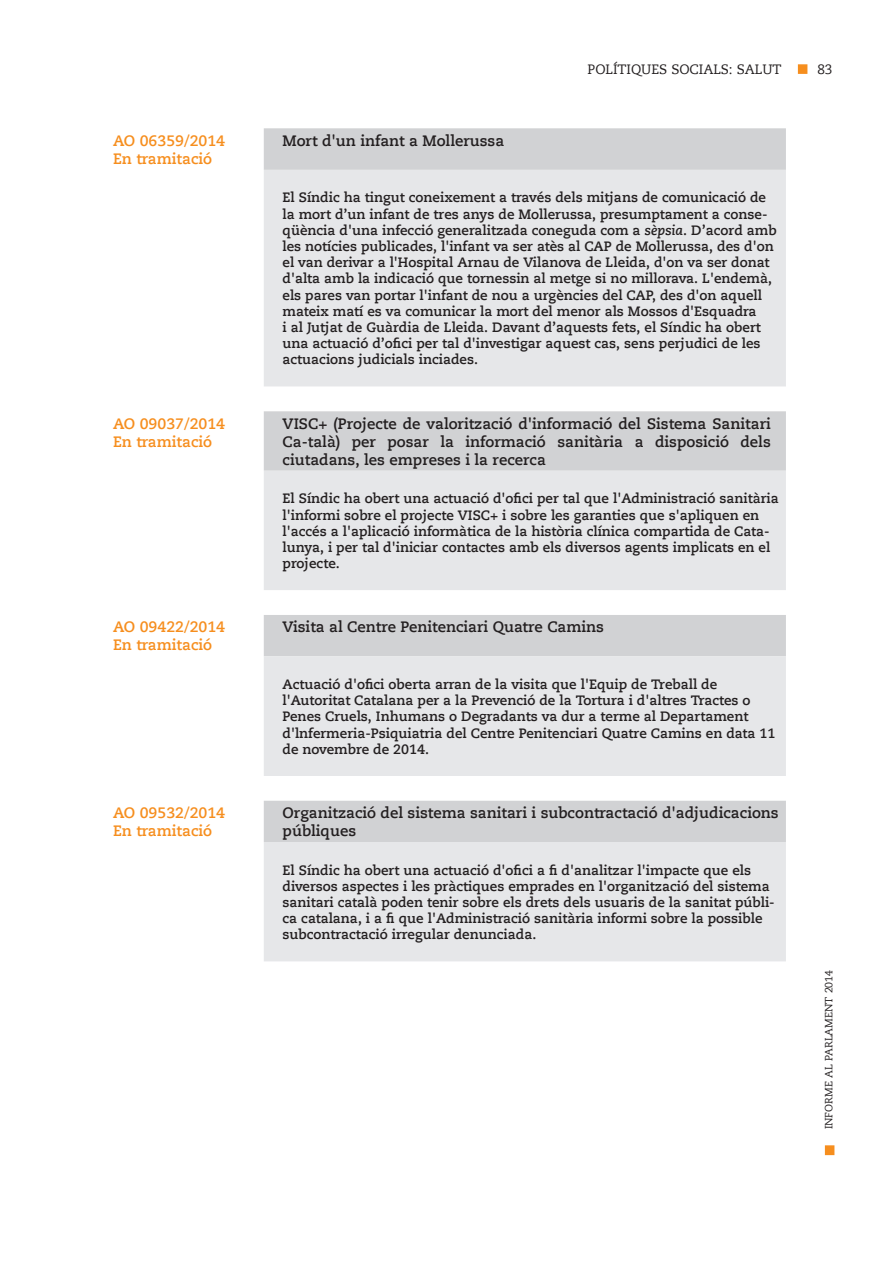
<style>
.page{position:relative;width:893px;height:1263px;background:#fff}
.page>*{position:absolute;margin:0;border:0;box-sizing:border-box;transform-origin:0 0}
.t1{font:700 15px/18px "Caecilia LT";color:#231f20;text-align:justify}
.t2{font:700 15px "Caecilia LT";color:#f68e1e}
.t3{font:700 13.5px/16.2px "Caecilia LT";color:#231f20}
.t4{font:13.5px "Caecilia LT";color:#231f20}
.t5{font:10.5px "Caecilia LT";color:#231f20}
.s1{font-style:italic}
</style>
<div class="page">
<div style="left:825px;top:1145px;width:9px;height:10px;background:#f68e1e;border:2px solid #f68e1e"></div>
<div style="left:798px;top:64px;width:9px;height:10px;background:#f68e1e;border:2px solid #f68e1e"></div>
<div style="left:264px;top:128px;width:522px;height:42px;background:#d1d2d4"></div>
<div style="left:264px;top:170px;width:522px;height:217px;background:#e6e7e9"></div>
<svg style="left:264px;top:411px;width:522px;height:551px;background:#e2e3e5"></svg>
<p class="t4" style="left:588px;top:62px;width:195px">POLÍTIQUES SOCIALS: SALUT</p>
<p class="t4" style="left:817px;top:62px;width:17px">83</p>
<p class="t2" style="left:113px;top:132px;width:114px">AO 06359/2014</p>
<p class="t2" style="left:113px;top:150px;width:101px">En tramitació</p>
<p class="t1" style="left:283px;top:132px;width:223px">Mort d'un infant a Mollerussa</p>
<p class="t3" style="left:283px;top:190px;width:495px">El Síndic ha tingut coneixement a través dels mitjans de comunicació de la mort d’un infant de tres anys de Mollerussa, presumptament a conse&shy;qüència d'una infecció generalitzada coneguda com a <span class="s1">sèpsia</span>. D’acord amb les notícies publicades, l'infant va ser atès al CAP de Mollerussa, des d'on el van derivar a l'Hospital Arnau de Vilanova de Lleida, d'on va ser donat d'alta amb la indicació que tornessin al metge si no millorava. L'endemà, els pares van portar l'infant de nou a urgències del CAP, des d'on aquell mateix matí es va comunicar la mort del menor als Mossos d'Esquadra<br>i al Jutjat de Guàrdia de Lleida. Davant d’aquests fets, el Síndic ha obert una actuació d’ofici per tal d'investigar aquest cas, sens perjudici de les actuacions judicials inciades.</p>
<p class="t2" style="left:113px;top:415px;width:114px">AO 09037/2014</p>
<p class="t2" style="left:113px;top:433px;width:101px">En tramitació</p>
<p class="t1" style="left:283px;top:415px;width:490px">VISC+ (Projecte de valorització d'informació del Sistema Sanitari Ca-talà) per posar la informació sanitària a disposició dels ciutadans, les empreses i la recerca</p>
<p class="t3" style="left:283px;top:491px;width:498px">El Síndic ha obert una actuació d'ofici per tal que l'Administració sanitària l'informi sobre el projecte VISC+ i sobre les garanties que s'apliquen en l'accés a l'aplicació informàtica de la història clínica compartida de Cata&shy;lunya, i per tal d'iniciar contactes amb els diversos agents implicats en el projecte.</p>
<p class="t2" style="left:113px;top:618px;width:114px">AO 09422/2014</p>
<p class="t2" style="left:113px;top:636px;width:101px">En tramitació</p>
<p class="t1" style="left:283px;top:618px;width:323px">Visita al Centre Penitenciari Quatre Camins</p>
<p class="t3" style="left:283px;top:676px;width:494px">Actuació d'ofici oberta arran de la visita que l'Equip de Treball de l'Autoritat Catalana per a la Prevenció de la Tortura i d'altres Tractes o Penes Cruels, Inhumans o Degradants va dur a terme al Departament d'lnfermeria-Psiquiatria del Centre Penitenciari Quatre Camins en data 11 de novembre de 2014.</p>
<p class="t2" style="left:113px;top:804px;width:114px">AO 09532/2014</p>
<p class="t2" style="left:113px;top:822px;width:101px">En tramitació</p>
<p class="t1" style="left:283px;top:804px;width:498px">Organització del sistema sanitari i subcontractació d'adjudicacions públiques</p>
<p class="t3" style="left:283px;top:862px;width:494px">El Síndic ha obert una actuació d'ofici a fi d'analitzar l'impacte que els diversos aspectes i les pràctiques emprades en l'organització del sistema sanitari català poden tenir sobre els drets dels usuaris de la sanitat públi&shy;ca catalana, i a fi que l'Administració sanitària informi sobre la possible subcontractació irregular denunciada.</p>
<p class="t5" style="left:823px;top:1129px;width:161px;rotate:-90deg">INFORME AL PARLAMENT 2014</p>
</div>
